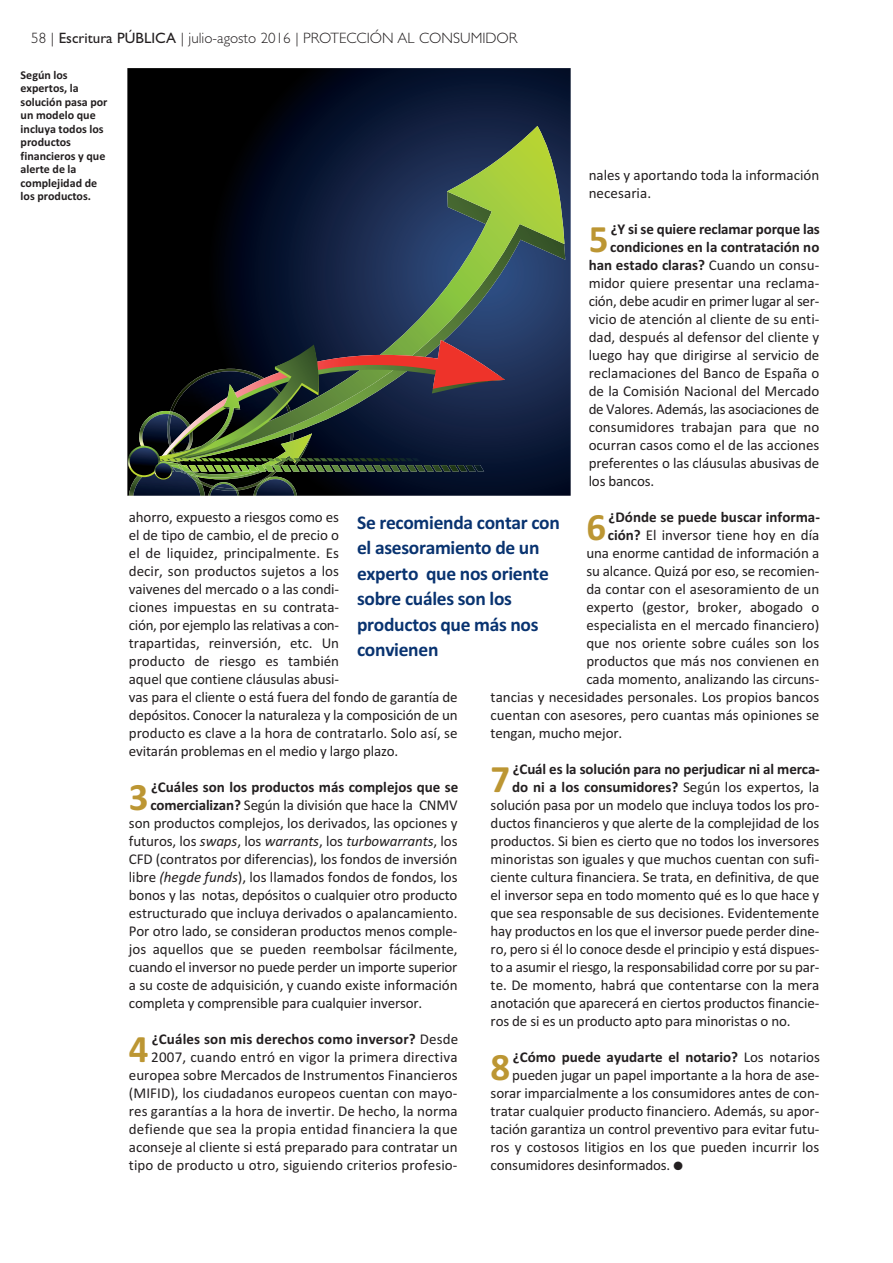
<style>
.page{position:relative;width:893px;height:1263px;background:#fff}
.page>*{position:absolute;margin:0;border:0;box-sizing:border-box;transform-origin:0 0}
.t1{font:700 39px "Calibri";color:#bc9633}
.t2{font:700 19.5px/25.5px "Calibri";letter-spacing:-.015em;color:#093370}
.t3{font:15px/18px "Calibri";letter-spacing:-.005em;color:#231f20}
.t4{font:700 15px "Calibri";color:#231f20}
.t5{font:300 15px "Gill Sans";color:#231f20}
.t6{font:italic 15px "Calibri";letter-spacing:-.005em;color:#231f20}
.t7{font:700 12px/13.5px "Calibri";color:#231f20}
.s1{font-weight:400}
.s2{font-weight:700}
.s3{font-style:normal}
.s4{font-style:italic}
</style>
<div class="page">
<svg style="left:127px;top:68px;width:444px;height:428px;background:#070e1e"></svg>
<svg style="left:147px;top:126px;width:417px;height:339px;background:#223238"></svg>
<img style="left:129px;top:468px;width:76px;height:28px">
<img style="left:133px;top:473px;width:67px;height:23px">
<svg style="left:128px;top:446px;width:32px;height:31px"></svg>
<svg style="left:130px;top:448px;width:28px;height:27px"></svg>
<img style="left:253px;top:485px;width:44px;height:11px">
<svg style="left:138px;top:340px;width:367px;height:145px;background:#31362f"></svg>
<img style="left:256px;top:479px;width:38px;height:17px">
<img style="left:208px;top:488px;width:31px;height:8px">
<img style="left:213px;top:482px;width:23px;height:7px">
<img style="left:210px;top:489px;width:27px;height:7px">
<img style="left:216px;top:484px;width:18px;height:4px">
<svg style="left:154px;top:462px;width:18px;height:18px"></svg>
<svg style="left:155px;top:463px;width:16px;height:15px"></svg>
<p class="t5" style="left:31px;top:33px;width:488px">58 | <span class="s1">Escritura PÚBLICA</span> | julio-agosto 2016 | PROTECCIÓN AL CONSUMIDOR</p>
<p class="t7" style="left:21px;top:69px;width:88px">Según los expertos, la solución pasa por un modelo que incluya todos los productos financieros y que alerte de la complejidad de los productos.</p>
<p class="t3" style="left:589px;top:167px;width:232px">nales y aportando toda la información necesaria.</p>
<h1 class="t1" style="left:589px;top:226px;width:21px">5</h1>
<p class="t4" style="left:611px;top:224px;width:211px">¿Y si se quiere reclamar porque las</p>
<p class="t4" style="left:610px;top:242px;width:211px">condiciones en la contratación no</p>
<p class="t4" style="left:589px;top:260px;width:232px">han estado claras? <span class="s1">Cuando un consu-</span></p>
<p class="t3" style="left:589px;top:275px;width:232px">midor quiere presentar una reclama-</p>
<p class="t3" style="left:589px;top:293px;width:232px">ción, debe acudir en primer lugar al ser-</p>
<p class="t3" style="left:589px;top:311px;width:232px">vicio de atención al cliente de su enti-</p>
<p class="t3" style="left:589px;top:329px;width:232px">dad, después al defensor del cliente y</p>
<p class="t3" style="left:589px;top:347px;width:232px">luego hay que dirigirse al servicio de</p>
<p class="t3" style="left:589px;top:365px;width:232px">reclamaciones del Banco de España o</p>
<p class="t3" style="left:589px;top:383px;width:232px">de la Comisión Nacional del Mercado</p>
<p class="t3" style="left:589px;top:401px;width:232px">de Valores. Además, las asociaciones de</p>
<p class="t3" style="left:589px;top:419px;width:232px">consumidores trabajan para que no</p>
<p class="t3" style="left:589px;top:437px;width:232px">ocurran casos como el de las acciones</p>
<p class="t3" style="left:589px;top:455px;width:232px">preferentes o las cláusulas abusivas de</p>
<p class="t3" style="left:589px;top:473px;width:67px">los bancos.</p>
<h1 class="t1" style="left:586px;top:514px;width:21px">6</h1>
<p class="t4" style="left:608px;top:512px;width:213px">¿Dónde se puede buscar informa-</p>
<p class="t3" style="left:129px;top:509px;width:330px">ahorro, expuesto a riesgos como es<br>el de tipo de cambio, el de precio o<br>el de liquidez, principalmente. Es<br>decir, son productos sujetos a los<br>vaivenes del mercado o a las condi-<br>ciones impuestas en su contrata-<br>ción, por ejemplo las relativas a con-<br>trapartidas, reinversión, etc. Un<br>producto de riesgo es también<br>aquel que contiene cláusulas abusi-<br>vas para el cliente o está fuera del fondo de garantía de depósitos. Conocer la naturaleza y la composición de un producto es clave a la hora de contratarlo. Solo así, se evitarán problemas en el medio y largo plazo.</p>
<h1 class="t1" style="left:129px;top:784px;width:21px">3</h1>
<p class="t4" style="left:151px;top:782px;width:309px">¿Cuáles son los productos más complejos que se</p>
<h2 class="t2" style="left:357px;top:511px;width:204px">Se recomienda contar con el asesoramiento de un experto que nos oriente sobre cuáles son los productos que más nos convienen</h2>
<p class="t3" style="left:608px;top:527px;width:213px"><span class="s2">ción?</span> El inversor tiene hoy en día</p>
<p class="t3" style="left:586px;top:545px;width:234px">una enorme cantidad de información a</p>
<p class="t3" style="left:586px;top:563px;width:234px">su alcance. Quizá por eso, se recomien-</p>
<p class="t3" style="left:586px;top:581px;width:234px">da contar con el asesoramiento de un</p>
<p class="t3" style="left:586px;top:599px;width:234px">experto (gestor, broker, abogado o</p>
<p class="t3" style="left:586px;top:617px;width:234px">especialista en el mercado financiero)</p>
<p class="t3" style="left:586px;top:635px;width:234px">que nos oriente sobre cuáles son los</p>
<p class="t3" style="left:586px;top:653px;width:234px">productos que más nos convienen en</p>
<p class="t3" style="left:586px;top:671px;width:234px">cada momento, analizando las circuns-</p>
<p class="t3" style="left:491px;top:689px;width:330px">tancias y necesidades personales. Los propios bancos</p>
<p class="t3" style="left:491px;top:707px;width:330px">cuentan con asesores, pero cuantas más opiniones se</p>
<p class="t3" style="left:491px;top:725px;width:133px">tengan, mucho mejor.</p>
<h1 class="t1" style="left:491px;top:766px;width:21px">7</h1>
<p class="t4" style="left:513px;top:764px;width:309px">¿Cuál es la solución para no perjudicar ni al merca-</p>
<p class="t4" style="left:512px;top:782px;width:309px">do ni a los consumidores? <span class="s1">Según los expertos, la</span></p>
<p class="t3" style="left:491px;top:797px;width:330px">solución pasa por un modelo que incluya todos los pro-</p>
<p class="t3" style="left:491px;top:815px;width:330px">ductos financieros y que alerte de la complejidad de los</p>
<p class="t3" style="left:491px;top:833px;width:330px">productos. Si bien es cierto que no todos los inversores</p>
<p class="t3" style="left:491px;top:851px;width:330px">minoristas son iguales y que muchos cuentan con sufi-</p>
<p class="t3" style="left:491px;top:869px;width:330px">ciente cultura financiera. Se trata, en definitiva, de que</p>
<p class="t3" style="left:491px;top:887px;width:330px">el inversor sepa en todo momento qué es lo que hace y</p>
<p class="t3" style="left:491px;top:905px;width:330px">que sea responsable de sus decisiones. Evidentemente</p>
<p class="t3" style="left:491px;top:923px;width:330px">hay productos en los que el inversor puede perder dine-</p>
<p class="t3" style="left:491px;top:941px;width:330px">ro, pero si él lo conoce desde el principio y está dispues-</p>
<p class="t3" style="left:491px;top:959px;width:330px">to a asumir el riesgo, la responsabilidad corre por su par-</p>
<p class="t3" style="left:491px;top:977px;width:330px">te. De momento, habrá que contentarse con la mera</p>
<p class="t3" style="left:491px;top:995px;width:330px">anotación que aparecerá en ciertos productos financie-</p>
<p class="t3" style="left:491px;top:1013px;width:301px">ros de si es un producto apto para minoristas o no.</p>
<h1 class="t1" style="left:491px;top:1054px;width:21px">8</h1>
<p class="t4" style="left:513px;top:1052px;width:309px">¿Cómo puede ayudarte el notario? <span class="s1">Los notarios</span></p>
<p class="t3" style="left:150px;top:797px;width:309px"><span class="s2">comercializan?</span> Según la división que hace la CNMV</p>
<p class="t3" style="left:129px;top:815px;width:330px">son productos complejos, los derivados, las opciones y</p>
<p class="t6" style="left:129px;top:836px;width:330px"><span class="s3">futuros, los</span> swaps<span class="s3">, los</span> warrants<span class="s3">, los</span> turbowarrants<span class="s3">, los</span></p>
<p class="t3" style="left:129px;top:851px;width:330px">CFD (contratos por diferencias), los fondos de inversión</p>
<p class="t3" style="left:129px;top:869px;width:330px">libre <span class="s4">(hegde funds</span>), los llamados fondos de fondos, los</p>
<p class="t3" style="left:129px;top:887px;width:330px">bonos y las notas, depósitos o cualquier otro producto</p>
<p class="t3" style="left:129px;top:905px;width:330px">estructurado que incluya derivados o apalancamiento.</p>
<p class="t3" style="left:129px;top:923px;width:330px">Por otro lado, se consideran productos menos comple-</p>
<p class="t3" style="left:129px;top:941px;width:330px">jos aquellos que se pueden reembolsar fácilmente,</p>
<p class="t3" style="left:129px;top:959px;width:330px">cuando el inversor no puede perder un importe superior</p>
<p class="t3" style="left:129px;top:977px;width:330px">a su coste de adquisición, y cuando existe información</p>
<p class="t3" style="left:129px;top:995px;width:295px">completa y comprensible para cualquier inversor.</p>
<h1 class="t1" style="left:129px;top:1036px;width:21px">4</h1>
<p class="t3" style="left:129px;top:1031px;width:331px;text-align:right"><span class="s2">¿Cuáles son mis derechos como inversor?</span> Desde 2007, cuando entró en vigor la primera directiva europea sobre Mercados de Instrumentos Financieros (MIFID), los ciudadanos europeos cuentan con mayo&shy;res garantías a la hora de invertir. De hecho, la norma defiende que sea la propia entidad financiera la que aconseje al cliente si está preparado para contratar un tipo de producto u otro, siguiendo criterios profesio-</p>
<p class="t3" style="left:512px;top:1067px;width:309px">pueden jugar un papel importante a la hora de ase-</p>
<p class="t3" style="left:491px;top:1085px;width:330px">sorar imparcialmente a los consumidores antes de con-</p>
<p class="t3" style="left:491px;top:1103px;width:330px">tratar cualquier producto financiero. Además, su apor-</p>
<p class="t3" style="left:491px;top:1121px;width:330px">tación garantiza un control preventivo para evitar futu-</p>
<p class="t3" style="left:491px;top:1139px;width:330px">ros y costosos litigios en los que pueden incurrir los</p>
<p class="t3" style="left:491px;top:1157px;width:194px">consumidores desinformados. ●</p>
</div>
